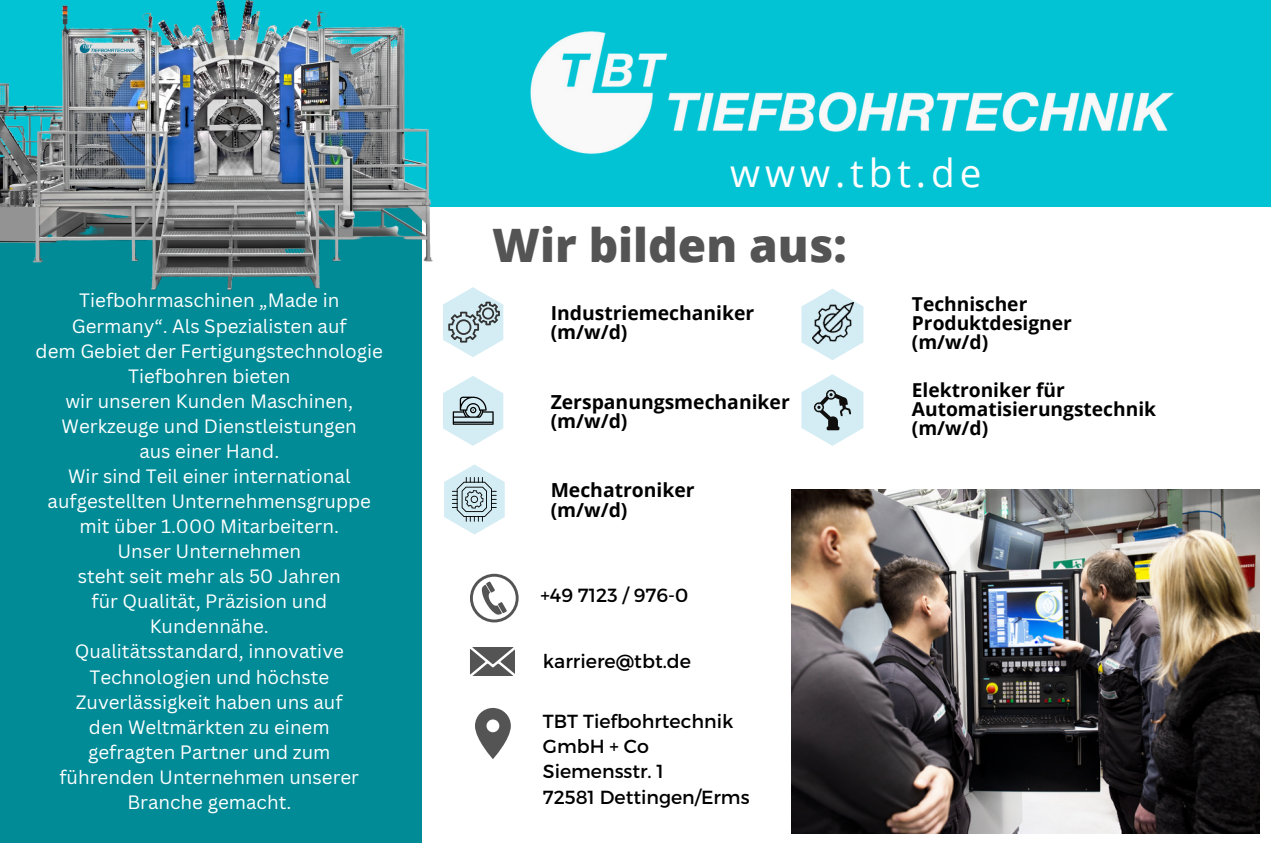
<style>
.page{position:relative;width:1271px;height:843px;background:#fff}
.page>*{position:absolute;margin:0;border:0;box-sizing:border-box;transform-origin:0 0}
.t1{font:800 46.2px "Open Sans";color:#545454}
.t2{font:38.5px "Open Sans";letter-spacing:.13em;color:#fff}
.t3{font:700 19.25px/19.2px "Open Sans";color:#000}
.t4{font:18.9px "Canva Sans";color:#fff}
.t5{font:18.9px/25.2px "Montserrat";color:#000}
</style>
<div class="page">
<div style="left:0;top:0;width:1270px;height:843px;background:#018b97"></div>
<div style="left:422px;top:207px;width:848px;height:636px;background:#fff"></div>
<div style="left:0;top:0;width:1270px;height:207px;background:#02c3d4"></div>
<img style="left:530px;top:31px;width:644px;height:123px">
<img style="left:0;top:0;width:433px;height:290px">
<svg style="left:443px;top:287px;width:60px;height:70px"></svg>
<svg style="left:444px;top:464px;width:61px;height:70px"></svg>
<svg style="left:443px;top:376px;width:60px;height:70px"></svg>
<svg style="left:801px;top:288px;width:62px;height:72px"></svg>
<img style="left:812px;top:302px;width:41px;height:41px">
<svg style="left:801px;top:374px;width:62px;height:72px"></svg>
<img style="left:791px;top:489px;width:468px;height:344px">
<svg style="left:475px;top:708px;width:36px;height:51px"></svg>
<svg style="left:470px;top:647px;width:44px;height:29px"></svg>
<svg style="left:470px;top:574px;width:48px;height:48px"></svg>
<p class="t4" style="left:79px;top:287px;width:262px">Tiefbohrmaschinen „Made in</p>
<p class="t4" style="left:72px;top:312px;width:276px">Germany“. Als Spezialisten auf</p>
<p class="t4" style="left:36px;top:337px;width:349px">dem Gebiet der Fertigungstechnologie</p>
<p class="t4" style="left:128px;top:362px;width:164px">Tiefbohren bieten</p>
<p class="t4" style="left:66px;top:387px;width:289px">wir unseren Kunden Maschinen,</p>
<p class="t4" style="left:62px;top:412px;width:297px">Werkzeuge und Dienstleistungen</p>
<p class="t4" style="left:139px;top:437px;width:141px">aus einer Hand.</p>
<p class="t4" style="left:68px;top:463px;width:284px">Wir sind Teil einer international</p>
<p class="t4" style="left:48px;top:488px;width:325px">aufgestellten Unternehmensgruppe</p>
<p class="t4" style="left:80px;top:513px;width:261px">mit über 1.000 Mitarbeitern.</p>
<p class="t4" style="left:117px;top:538px;width:185px">Unser Unternehmen</p>
<p class="t4" style="left:78px;top:563px;width:264px">steht seit mehr als 50 Jahren</p>
<p class="t4" style="left:91px;top:588px;width:237px">für Qualität, Präzision und</p>
<p class="t4" style="left:150px;top:613px;width:120px">Kundennähe.</p>
<p class="t4" style="left:75px;top:638px;width:270px">Qualitätsstandard, innovative</p>
<p class="t4" style="left:89px;top:663px;width:241px">Technologien und höchste</p>
<p class="t4" style="left:76px;top:688px;width:268px">Zuverlässigkeit haben uns auf</p>
<p class="t4" style="left:89px;top:713px;width:242px">den Weltmärkten zu einem</p>
<p class="t4" style="left:88px;top:738px;width:244px">gefragten Partner und zum</p>
<p class="t4" style="left:59px;top:763px;width:301px">führenden Unternehmen unserer</p>
<p class="t4" style="left:127px;top:788px;width:165px">Branche gemacht.</p>
<p class="t2" style="left:730px;top:146px;width:253px">www.tbt.de</p>
<p class="t1" style="left:492px;top:213px;width:356px">Wir bilden aus:</p>
<p class="t3" style="left:550px;top:303px;width:205px">Industriemechaniker (m/w/d)</p>
<p class="t3" style="left:550px;top:391px;width:241px">Zerspanungsmechaniker (m/w/d)</p>
<p class="t3" style="left:550px;top:480px;width:145px">Mechatroniker</p>
<p class="t3" style="left:550px;top:499px;width:78px">(m/w/d)</p>
<p class="t5" style="left:540px;top:581px;width:149px">+49 7123 / 976-0</p>
<p class="t5" style="left:543px;top:647px;width:150px">karriere@tbt.de</p>
<p class="t5" style="left:543px;top:707px;width:192px">TBT Tiefbohrtechnik<br>GmbH + Co</p>
<p class="t5" style="left:543px;top:758px;width:123px">Siemensstr. 1</p>
<p class="t5" style="left:543px;top:783px;width:208px">72581 Dettingen/Erms</p>
<p class="t3" style="left:912px;top:294px;width:161px">Technischer<br>Produktdesigner</p>
<p class="t3" style="left:912px;top:332px;width:78px">(m/w/d)</p>
<p class="t3" style="left:912px;top:380px;width:246px">Elektroniker für<br>Automatisierungstechnik</p>
<p class="t3" style="left:912px;top:417px;width:78px">(m/w/d)</p>
</div>
